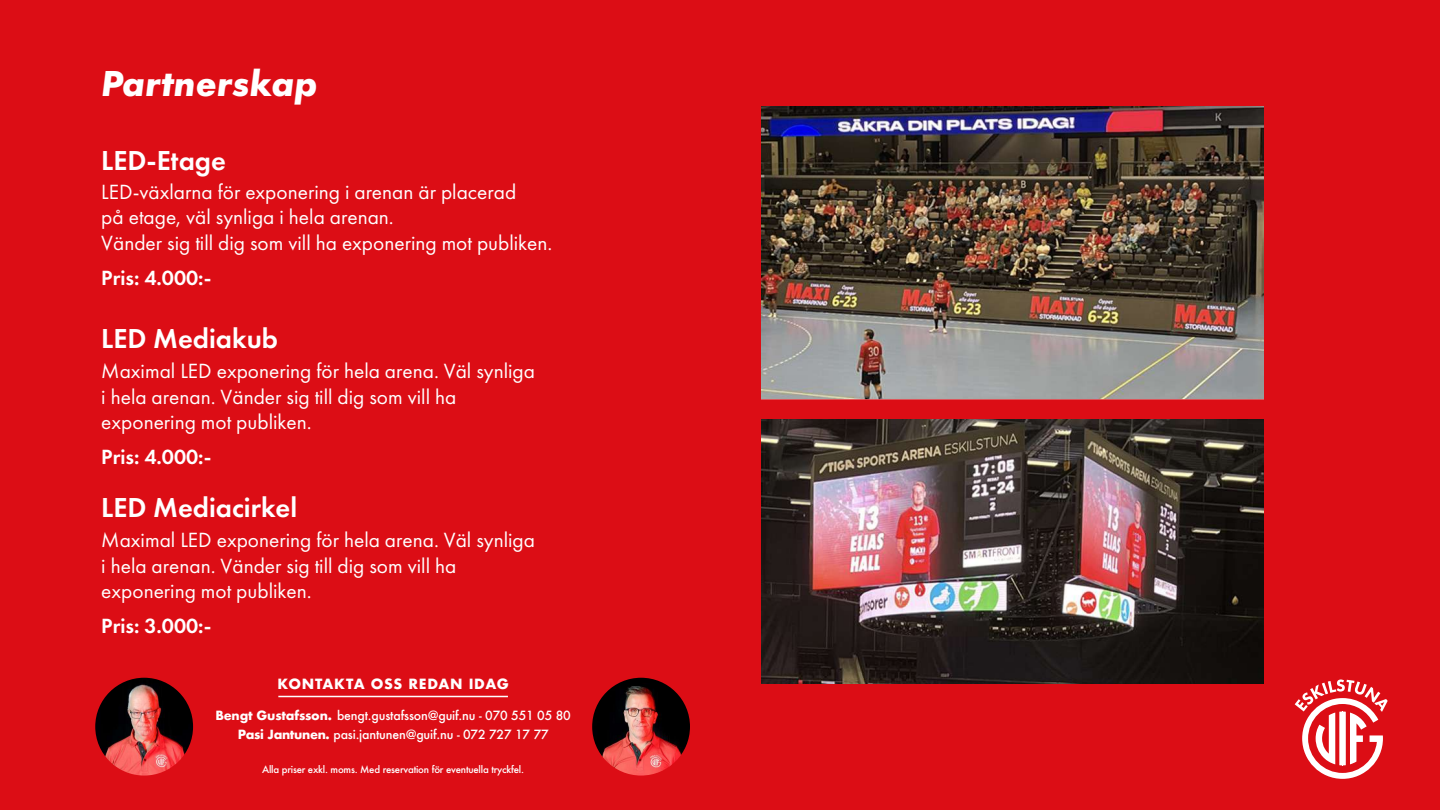
<style>
.page{position:relative;width:1440px;height:810px;background:#dc0d15}
.page>*{position:absolute;margin:0;border:0;box-sizing:border-box;transform-origin:0 0}
.t1{font:italic 700 37.5px "Futura PT";color:#fff}
.t2{font:600 28.5px "Futura PT";color:#fff}
.t3{font:21.38px/25.7px "Futura PT";color:#fff}
.t4{font:600 21.38px "Futura PT";color:#fff}
.t5{font:700 13.73px "Futura";letter-spacing:.05em;color:#fff}
.t6{font:500 12.38px/19.2px "Futura";letter-spacing:-.015em;color:#fff;text-align:center}
.t7{font:500 9.68px "Futura";letter-spacing:-.025em;color:#fff}
.s1{font-weight:700}
</style>
<div class="page">
<img style="left:761px;top:107px;width:502px;height:292px">
<img style="left:761px;top:419px;width:502px;height:264px">
<hr style="left:278px;top:696px;width:230px;height:1px;background:#fff">
<img style="left:592px;top:678px;width:98px;height:98px;border-radius:49px">
<img style="left:95px;top:678px;width:98px;height:98px;border-radius:49px">
<svg style="left:1295px;top:679px;width:93px;height:100px"></svg>
<h1 class="t1" style="left:101px;top:60px;width:218px">Partnerskap</h1>
<h2 class="t2" style="left:101px;top:142px;width:126px">LED-Etage</h2>
<p class="t3" style="left:101px;top:179px;width:453px">LED-växlarna för exponering i arenan är placerad<br>på etage, väl synliga i hela arenan.<br>Vänder sig till dig som vill ha exponering mot publiken.</p>
<p class="t4" style="left:101px;top:264px;width:112px">Pris: 4.000:-</p>
<h2 class="t2" style="left:101px;top:321px;width:178px">LED Mediakub</h2>
<p class="t3" style="left:101px;top:358px;width:435px">Maximal LED exponering för hela arena. Väl synliga i hela arenan. Vänder sig till dig som vill ha exponering mot publiken.</p>
<p class="t4" style="left:101px;top:443px;width:112px">Pris: 4.000:-</p>
<h2 class="t2" style="left:101px;top:490px;width:197px">LED Mediacirkel</h2>
<p class="t3" style="left:101px;top:527px;width:435px">Maximal LED exponering för hela arena. Väl synliga i hela arenan. Vänder sig till dig som vill ha exponering mot publiken.</p>
<p class="t4" style="left:101px;top:612px;width:112px">Pris: 3.000:-</p>
<p class="t5" style="left:278px;top:674px;width:233px">KONTAKTA OSS REDAN IDAG</p>
<p class="t6" style="left:215px;top:705px;width:357px"><span class="s1">Bengt Gustafsson.</span> bengt.gustafsson@guif.nu - 070 551 05 80<br><span class="s1">Pasi Jantunen.</span> pasi.jantunen@guif.nu - 072 727 17 77</p>
<p class="t7" style="left:262px;top:763px;width:263px">Alla priser exkl. moms. Med reservation för eventuella tryckfel.</p>
</div>
